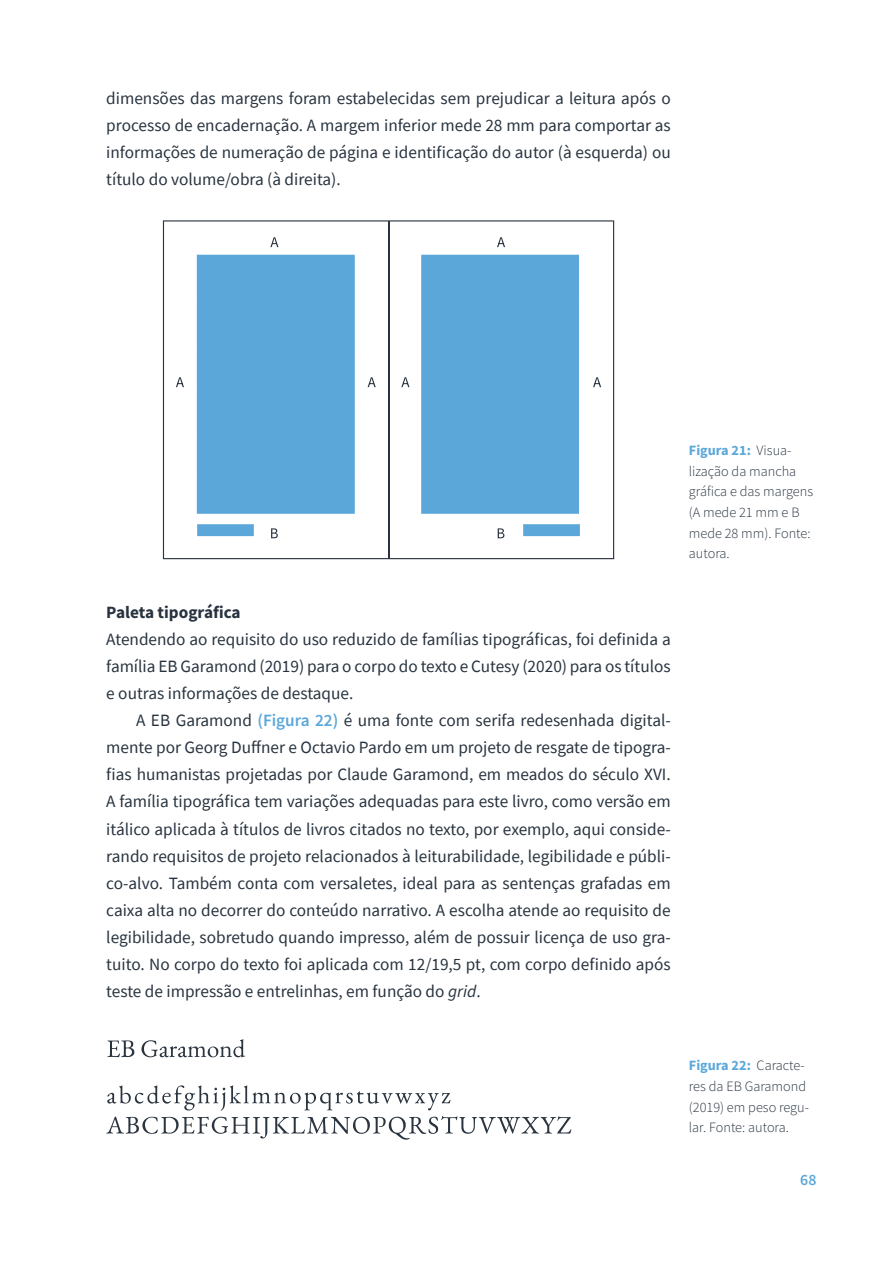
<style>
.page{position:relative;width:893px;height:1263px;background:#fff}
.page>*{position:absolute;margin:0;border:0;box-sizing:border-box;transform-origin:0 0}
.t1{font:17.25px/27px "Source Sans Pro";color:#28333f;text-align:justify}
.t2{font:700 17.25px "Source Sans Pro";color:#28333f}
.t3{font:600 15.75px "Source Sans Pro";color:#5ba7da}
.t4{font:300 14.25px/20.5px "Source Sans Pro";color:#28333f}
.s1{font-weight:600;color:#5ba7da}
.s2{font-style:italic}
.s3{font-weight:700;color:#5ba7da}
</style>
<div class="page">
<svg style="left:163px;top:220px;width:451px;height:339px"></svg>
<hr style="left:388px;top:221px;width:1px;height:338px;background:#28333f">
<svg style="left:523px;top:525px;width:57px;height:11px"></svg>
<svg style="left:197px;top:525px;width:57px;height:11px"></svg>
<div style="left:421px;top:254px;width:159px;height:260px;background:#5ba7da"></div>
<div style="left:197px;top:254px;width:158px;height:260px;background:#5ba7da"></div>
<svg style="left:497px;top:237px;width:8px;height:10px"></svg>
<svg style="left:498px;top:528px;width:6px;height:10px"></svg>
<svg style="left:270px;top:237px;width:8px;height:10px"></svg>
<svg style="left:176px;top:377px;width:8px;height:10px"></svg>
<svg style="left:368px;top:377px;width:8px;height:10px"></svg>
<svg style="left:401px;top:377px;width:8px;height:10px"></svg>
<svg style="left:593px;top:377px;width:8px;height:10px"></svg>
<svg style="left:271px;top:528px;width:7px;height:10px"></svg>
<svg style="left:107px;top:1040px;width:27px;height:17px"></svg>
<svg style="left:141px;top:1039px;width:104px;height:18px"></svg>
<svg style="left:107px;top:1085px;width:343px;height:25px"></svg>
<svg style="left:106px;top:1116px;width:465px;height:24px"></svg>
<p class="t1" style="left:106px;top:84px;width:566px">dimensões das margens foram estabelecidas sem prejudicar a leitura após o processo de encadernação. A margem inferior mede 28 mm para comportar as informações de numeração de página e identificação do autor (à esquerda) ou título do volume/obra (à direita).</p>
<p class="t2" style="left:106px;top:600px;width:136px">Paleta tipográfica</p>
<p class="t1" style="left:106px;top:626px;width:566px">Atendendo ao requisito do uso reduzido de famílias tipográficas, foi definida a família EB Garamond (2019) para o corpo do texto e Cutesy (2020) para os títulos e outras informações de destaque.</p>
<p class="t1" style="left:106px;top:707px;width:566px;text-indent:30px">A EB Garamond <span class="s1">(Figura 22)</span> é uma fonte com serifa redesenhada digital&shy;mente por Georg Duffner e Octavio Pardo em um projeto de resgate de tipogra&shy;fias humanistas projetadas por Claude Garamond, em meados do século XVI.<br>A família tipográfica tem variações adequadas para este livro, como versão em itálico aplicada à títulos de livros citados no texto, por exemplo, aqui conside&shy;rando requisitos de projeto relacionados à leiturabilidade, legibilidade e públi&shy;co-alvo. Também conta com versaletes, ideal para as sentenças grafadas em caixa alta no decorrer do conteúdo narrativo. A escolha atende ao requisito de legibilidade, sobretudo quando impresso, além de possuir licença de uso gra&shy;tuito. No corpo do texto foi aplicada com 12/19,5 pt, com corpo definido após teste de impressão e entrelinhas, em função do <span class="s2">grid</span>.</p>
<p class="t4" style="left:689px;top:440px;width:126px"><span class="s3">Figura 21:</span> Visua&shy;lização da mancha gráfica e das margens (A mede 21 mm e B mede 28 mm). Fonte: autora.</p>
<p class="t4" style="left:689px;top:1055px;width:122px"><span class="s3">Figura 22:</span> Caracte&shy;res da EB Garamond (2019) em peso regu&shy;lar. Fonte: autora.</p>
<p class="t3" style="left:800px;top:1169px;width:18px">68</p>
</div>
